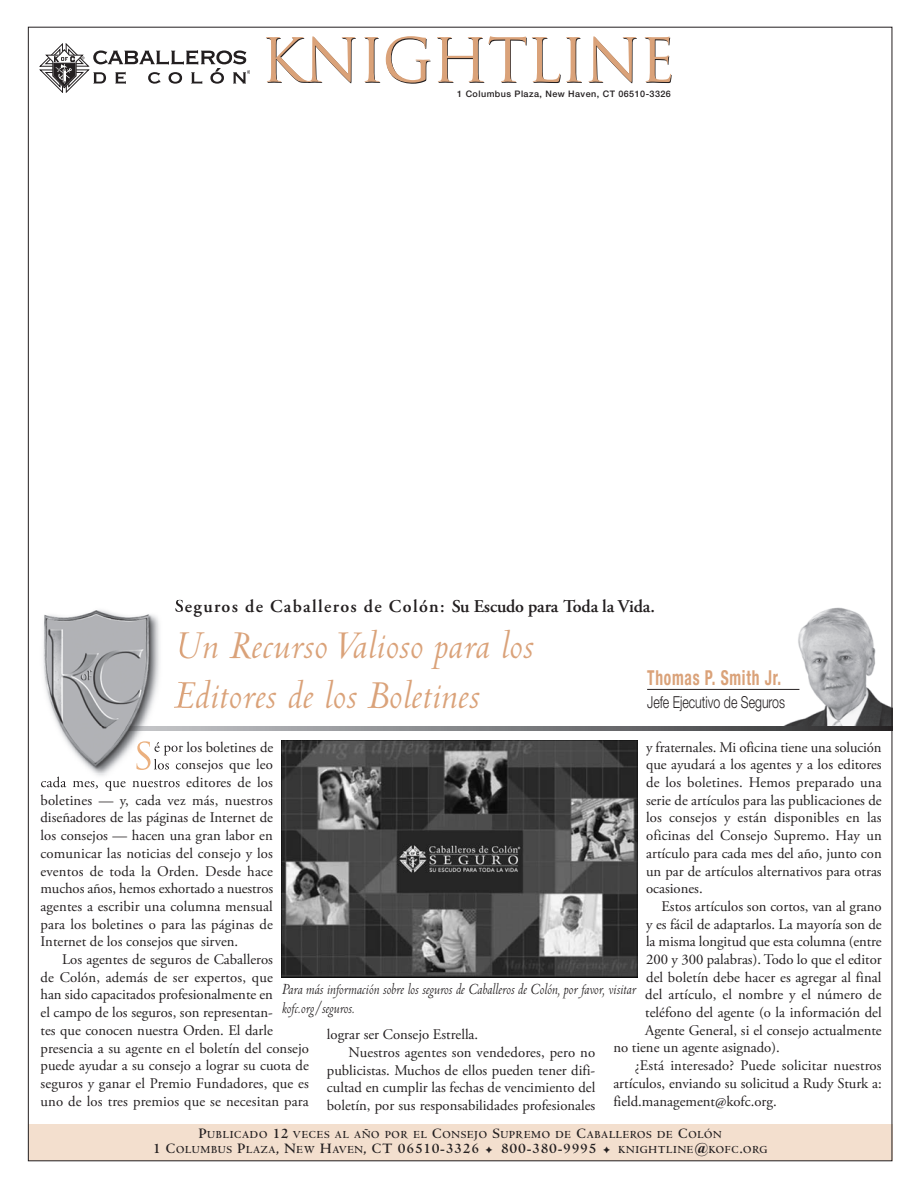
<style>
.page{position:relative;width:918px;height:1188px;background:#fff}
.page>*{position:absolute;margin:0;border:0;box-sizing:border-box;transform-origin:0 0}
.t1{font:59.25px "Trajan Pro";letter-spacing:-.025em;color:#231f20}
.t2{font:italic 42px/49.5px "Centaur MT Std";letter-spacing:.01em;color:#daa279}
.t3{font:700 condensed 20.7px "Helvetica Neue";letter-spacing:.05em;color:#daa279;scale:.75 1}
.t4{font:600 18px "Adobe Garamond Pro";letter-spacing:.07em;color:#231f20}
.t5{font:italic 16.5px/18.8px "Centaur MT Std";color:#231f20;scale:.9 1}
.t6{font:300 16.5px "Helvetica Neue";color:#231f20;scale:.75 1}
.t7{font:700 15px "Centaur MT Std";letter-spacing:.05em;color:#231f20}
.t8{font:14.7px/17.7px "Adobe Garamond Pro";color:#231f20}
.t9{font:700 11.25px "Centaur MT Std";letter-spacing:.065em;color:#231f20}
.t10{font:500 9px "Helvetica Neue";letter-spacing:.05em;color:#231f20}
.s1{font-size:15px}
.s2{font-family:"Adobe Garamond Pro";font-weight:600;font-size:14.55px}
.s3{font-size:11.25px}
</style>
<div class="page">
<div style="left:28px;top:1125px;width:864px;height:36px;background:#f3dfce"></div>
<img style="left:780px;top:607px;width:110px;height:119px">
<hr style="left:647px;top:689px;width:152px;height:1px;background:#231f20">
<svg style="left:182px;top:726px;width:708px;height:4px"></svg>
<svg style="left:40px;top:43px;width:210px;height:50px"></svg>
<img style="left:282px;top:741px;width:355px;height:236px">
<img style="left:27px;top:600px;width:155px;height:188px">
<img style="left:158px;top:726px;width:24px;height:4px">
<svg style="left:175px;top:600px;width:7px;height:13px"></svg>
<img style="left:180px;top:633px;width:2px;height:24px">
<img style="left:174px;top:681px;width:8px;height:27px">
<img style="left:158px;top:741px;width:24px;height:14px">
<img style="left:158px;top:762px;width:24px;height:9px">
<img style="left:41px;top:777px;width:43px;height:10px">
<img style="left:37px;top:606px;width:121px;height:167px">
<img style="left:136px;top:741px;width:15px;height:29px">
<svg style="left:155px;top:742px;width:3px;height:10px"></svg>
<svg style="left:154px;top:759px;width:3px;height:11px"></svg>
<h1 class="t1" style="left:261px;top:38px;width:416px">KNIGHTLINE</h1>
<p class="t10" style="left:457px;top:88px;width:215px">1 Columbus Plaza, New Haven, CT 06510-3326</p>
<p class="t4" style="left:175px;top:599px;width:482px">Seguros de Caballeros de Colón: Su Escudo para Toda la Vida.</p>
<h2 class="t2" style="left:174px;top:625px;width:361px">Un Recurso Valioso para los<br>Editores de los Boletines</h2>
<p class="t8" style="left:154px;top:739px;width:121px">é por los boletines de los consejos que leo</p>
<p class="t8" style="left:41px;top:793px;width:234px;text-align:justify">boletines — y, cada vez más, nuestros diseñadores de las páginas de internet de los consejos — hacen una gran labor en comunicar las noticias del consejo y los eventos de toda la Orden. Desde hace muchos años, hemos exhortado a nuestros agentes a escribir una columna mensual para los boletines o para las páginas de internet de los consejos que sirven.</p>
<p class="t8" style="left:41px;top:952px;width:270px;text-indent:22px">Los agentes de seguros de Caballeros<br>de Colón, además de ser expertos, que<br>han sido capacitados profesionalmente en<br>el campo de los seguros, son representan-<br>tes que conocen nuestra Orden. el darle presencia a su agente en el boletín del consejo puede ayudar a su consejo a lograr su cuota de seguros y ganar el premio Fundadores, que es uno de los tres premios que se necesitan para</p>
<h3 class="t3" style="left:647px;top:666px;width:180px">Thomas P. Smith Jr.</h3>
<p class="t6" style="left:647px;top:692px;width:186px">Jefe Ejecutivo de Seguros</p>
<p class="t8" style="left:646px;top:739px;width:237px;text-align:justify">y fraternales. Mi oficina tiene una solución que ayudará a los agentes y a los editores de los boletines. Hemos preparado una serie de artículos para las publicaciones de los consejos y están disponibles en las oficinas del Consejo Supremo. Hay un artículo para cada mes del año, junto con un par de artículos alternativos para otras ocasiones.</p>
<p class="t8" style="left:661px;top:899px;width:222px">estos artículos son cortos, van al grano</p>
<p class="t8" style="left:646px;top:916px;width:237px">y es fácil de adaptarlos. La mayoría son de</p>
<p class="t8" style="left:646px;top:934px;width:237px">la misma longitud que esta columna (entre</p>
<p class="t8" style="left:646px;top:952px;width:237px">200 y 300 palabras). Todo lo que el editor</p>
<p class="t8" style="left:646px;top:969px;width:237px">del boletín debe hacer es agregar al final</p>
<p class="t8" style="left:645px;top:987px;width:238px">del artículo, el nombre y el número de</p>
<p class="t8" style="left:645px;top:1005px;width:238px">teléfono del agente (o la información del</p>
<p class="t8" style="left:645px;top:1023px;width:238px">agente general, si el consejo actualmente</p>
<p class="t8" style="left:613px;top:1040px;width:168px">no tiene un agente asignado).</p>
<p class="t8" style="left:635px;top:1058px;width:248px">¿está interesado? puede solicitar nuestros</p>
<p class="t8" style="left:613px;top:1076px;width:270px">artículos, enviando su solicitud a rudy Sturk a:</p>
<p class="t8" style="left:613px;top:1093px;width:165px">field.management@kofc.org.</p>
<p class="t5" style="left:282px;top:982px;width:395px">Para más información sobre los seguros de Caballeros de Colón, por favor, visitar kofc.org/seguros.</p>
<p class="t8" style="left:327px;top:1027px;width:153px">lograr ser Consejo estrella.</p>
<p class="t8" style="left:349px;top:1045px;width:248px">nuestros agentes son vendedores, pero no</p>
<p class="t8" style="left:327px;top:1062px;width:270px">publicistas. Muchos de ellos pueden tener difi-</p>
<p class="t8" style="left:327px;top:1080px;width:270px">cultad en cumplir las fechas de vencimiento del</p>
<p class="t8" style="left:327px;top:1098px;width:270px">boletín, por sus responsabilidades profesionales</p>
<p class="t9" style="left:199px;top:1131px;width:524px"><span class="s1">P</span>UBLICADO <span class="s2">1</span><span class="s1">2</span> VECES AL AÑO POR EL <span class="s1">C</span>ONSEJO <span class="s1">S</span>UPREMO DE <span class="s1">C</span>ABALLEROS DE <span class="s1">C</span>OLÓN</p>
<p class="t7" style="left:153px;top:1143px;width:328px"><span class="s2">1</span> C<span class="s3">OLUMBUS</span> P<span class="s3">LAZA</span>, N<span class="s3">EW</span> H<span class="s3">AVEN</span>, CT 065<span class="s2">1</span>0-3326</p>
<p class="t7" style="left:501px;top:1143px;width:97px">800-380-9995</p>
<p class="t9" style="left:619px;top:1146px;width:150px">KNIGHTLINE<span class="s1">@</span>KOFC<span class="s1">.</span>ORG</p>
</div>
